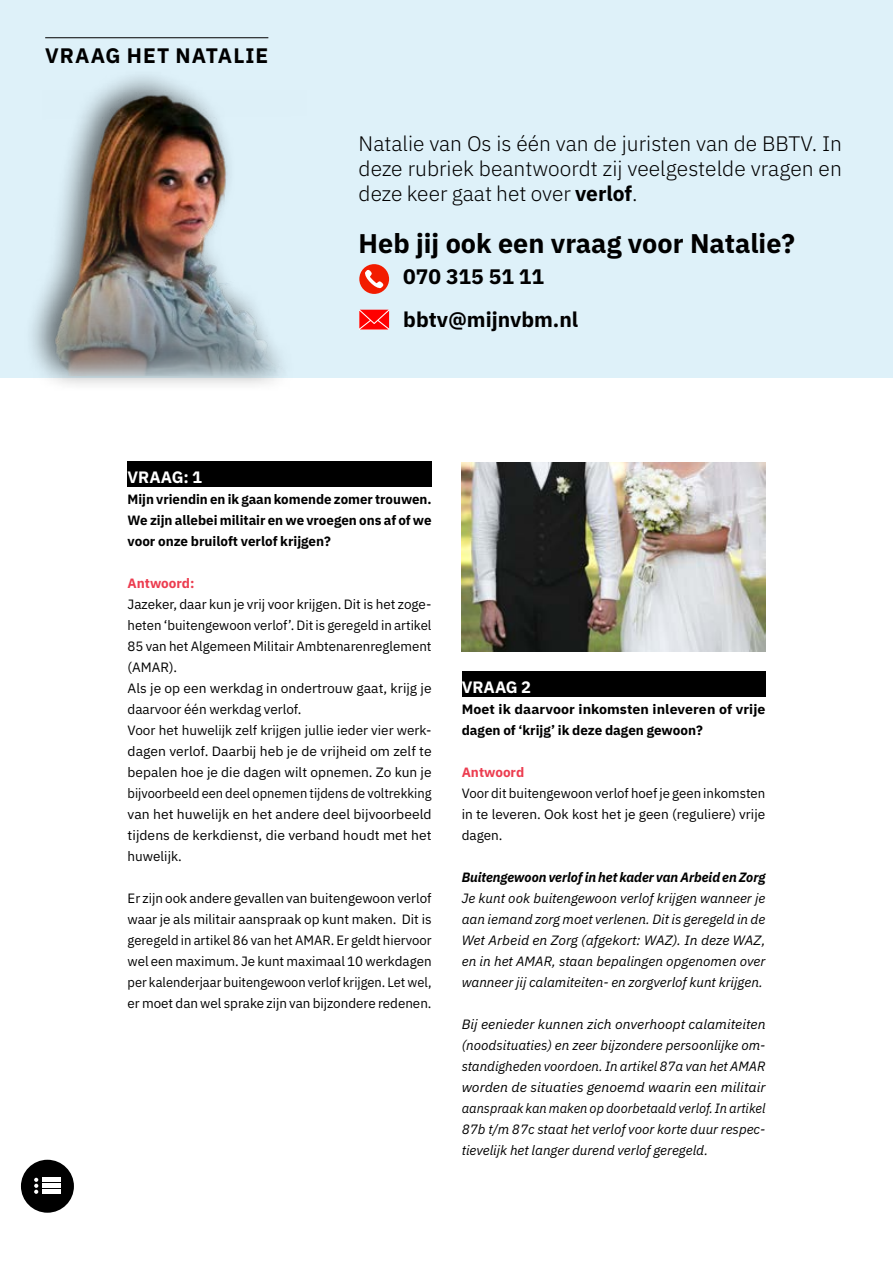
<style>
.page{position:relative;width:893px;height:1263px;background:#fff}
.page>*{position:absolute;margin:0;border:0;box-sizing:border-box;transform-origin:0 0}
.Heb_jij_ook_een_vraa{font:700 27px "IBM Plex Sans";color:#000}
._02_Intro{font:300 21px/25.2px "IBM Plex Sans";color:#000;text-align:justify}
.t1{font:700 21px "IBM Plex Sans";color:#000}
.t2{font:700 21px "IBM Plex Sans";letter-spacing:.05em;color:#000}
.Kop_van_de_vraag01{font:700 16.5px "IBM Plex Sans";color:#fff}
._01_Body{font:13.5px/21px "IBM Plex Sans";color:#000;text-align:justify}
._01_Body-2{font:italic 13.5px/21px "IBM Plex Sans";color:#000;text-align:justify}
.Vraag{font:700 13.5px/21px "IBM Plex Sans";color:#000;text-align:justify}
.Vraag-2{font:700 13.5px/21px "IBM Plex Sans";color:#000;scale:1.05 1}
._01_Body-3{font:italic 700 13.5px "IBM Plex Sans";color:#000}
.Vraag-3{font:700 13.5px "IBM Plex Sans";color:#ec3d50}
.s1{font-weight:700}
</style>
<div class="page">
<div style="left:0;top:0;width:893px;height:378px;background:#def1f9"></div>
<hr style="left:45px;top:37px;width:223px;height:1px;background:#000">
<div style="left:21px;top:1160px;width:53px;height:53px;background:#000;border-radius:50%"></div>
<svg style="left:34px;top:1178px;width:4px;height:16px"></svg>
<div style="left:42px;top:1177px;width:19px;height:5px;background:#fff"></div>
<hr style="left:42px;top:1184px;width:19px;height:4px;background:#fff">
<hr style="left:42px;top:1189px;width:19px;height:4px;background:#fff">
<div style="left:23px;top:68px;width:274px;height:325px;background:#000;opacity:.56"></div>
<img style="left:43px;top:91px;width:254px;height:284px">
<img style="left:462px;top:462px;width:303px;height:189px">
<div style="left:128px;top:462px;width:304px;height:25px;background:#000"></div>
<div style="left:462px;top:672px;width:303px;height:25px;background:#000"></div>
<svg style="left:359px;top:264px;width:30px;height:30px"></svg>
<svg style="left:359px;top:310px;width:30px;height:19px"></svg>
<h2 class="t2" style="left:45px;top:39px;width:225px">VRAAG HET NATALIE</h2>
<p class="_02_Intro" style="left:359px;top:129px;width:485px">Natalie van Os is één van de juristen van de BBTV. In deze rubriek beantwoordt zij veelgestelde vragen en deze keer gaat het over <span class="s1">verlof</span>.</p>
<p class="Heb_jij_ook_een_vraa" style="left:359px;top:222px;width:438px">Heb jij ook een vraag voor Natalie?</p>
<h2 class="t1" style="left:403px;top:260px;width:142px">070 315 51 11</h2>
<h2 class="t1" style="left:403px;top:303px;width:177px">bbtv@mijnvbm.nl</h2>
<p class="Kop_van_de_vraag01" style="left:128px;top:464px;width:76px">VRAAG: 1</p>
<p class="Vraag" style="left:128px;top:488px;width:306px">Mijn vriendin en ik gaan komende zomer trouwen.<br>We zijn allebei militair en we vroegen ons af of we voor onze bruiloft verlof krijgen?</p>
<p class="Vraag-3" style="left:128px;top:573px;width:68px">Antwoord:</p>
<p class="_01_Body" style="left:128px;top:593px;width:306px">Jazeker, daar kun je vrij voor krijgen. Dit is het zoge&shy;heten ‘buitengewoon verlof’. Dit is geregeld in artikel 85 van het Algemeen Militair Ambtenarenreglement (AMAR).</p>
<p class="_01_Body" style="left:128px;top:677px;width:305px">Als je op een werkdag in ondertrouw gaat, krijg je daarvoor één werkdag verlof.</p>
<p class="_01_Body" style="left:128px;top:719px;width:306px">Voor het huwelijk zelf krijgen jullie ieder vier werk&shy;dagen verlof. Daarbij heb je de vrijheid om zelf te bepalen hoe je die dagen wilt opnemen. Zo kun je bijvoorbeeld een deel opnemen tijdens de voltrekking van het huwelijk en het andere deel bijvoorbeeld tijdens de kerkdienst, die verband houdt met het huwelijk.</p>
<p class="_01_Body" style="left:128px;top:887px;width:306px">Er zijn ook andere gevallen van buitengewoon verlof waar je als militair aanspraak op kunt maken. Dit is geregeld in artikel 86 van het AMAR. Er geldt hiervoor wel een maximum. Je kunt maximaal 10 werkdagen per kalenderjaar buitengewoon verlof krijgen. Let wel, er moet dan wel sprake zijn van bijzondere redenen.</p>
<p class="Kop_van_de_vraag01" style="left:462px;top:674px;width:71px">VRAAG 2</p>
<p class="Vraag-2" style="left:462px;top:698px;width:291px">Moet ik daarvoor inkomsten inleveren of vrije dagen of ‘krijg’ ik deze dagen gewoon?</p>
<p class="Vraag-3" style="left:462px;top:762px;width:64px">Antwoord</p>
<p class="_01_Body" style="left:462px;top:782px;width:305px">Voor dit buitengewoon verlof hoef je geen inkomsten in te leveren. Ook kost het je geen (reguliere) vrije dagen.</p>
<p class="_01_Body-3" style="left:462px;top:867px;width:305px">Buitengewoon verlof in het kader van Arbeid en Zorg</p>
<p class="_01_Body-2" style="left:462px;top:887px;width:305px">Je kunt ook buitengewoon verlof krijgen wanneer je aan iemand zorg moet verlenen. Dit is geregeld in de Wet Arbeid en Zorg (afgekort: WAZ). In deze WAZ, en in het AMAR, staan bepalingen opgenomen over wanneer jij calamiteiten- en zorgverlof kunt krijgen.</p>
<p class="_01_Body-2" style="left:462px;top:1013px;width:305px">Bij eenieder kunnen zich onverhoopt calamiteiten (noodsituaties) en zeer bijzondere persoonlijke om&shy;standigheden voordoen. In artikel 87a van het AMAR worden de situaties genoemd waarin een militair aanspraak kan maken op doorbetaald verlof. In artikel 87b t/m 87c staat het verlof voor korte duur respec&shy;tievelijk het langer durend verlof geregeld.</p>
</div>
